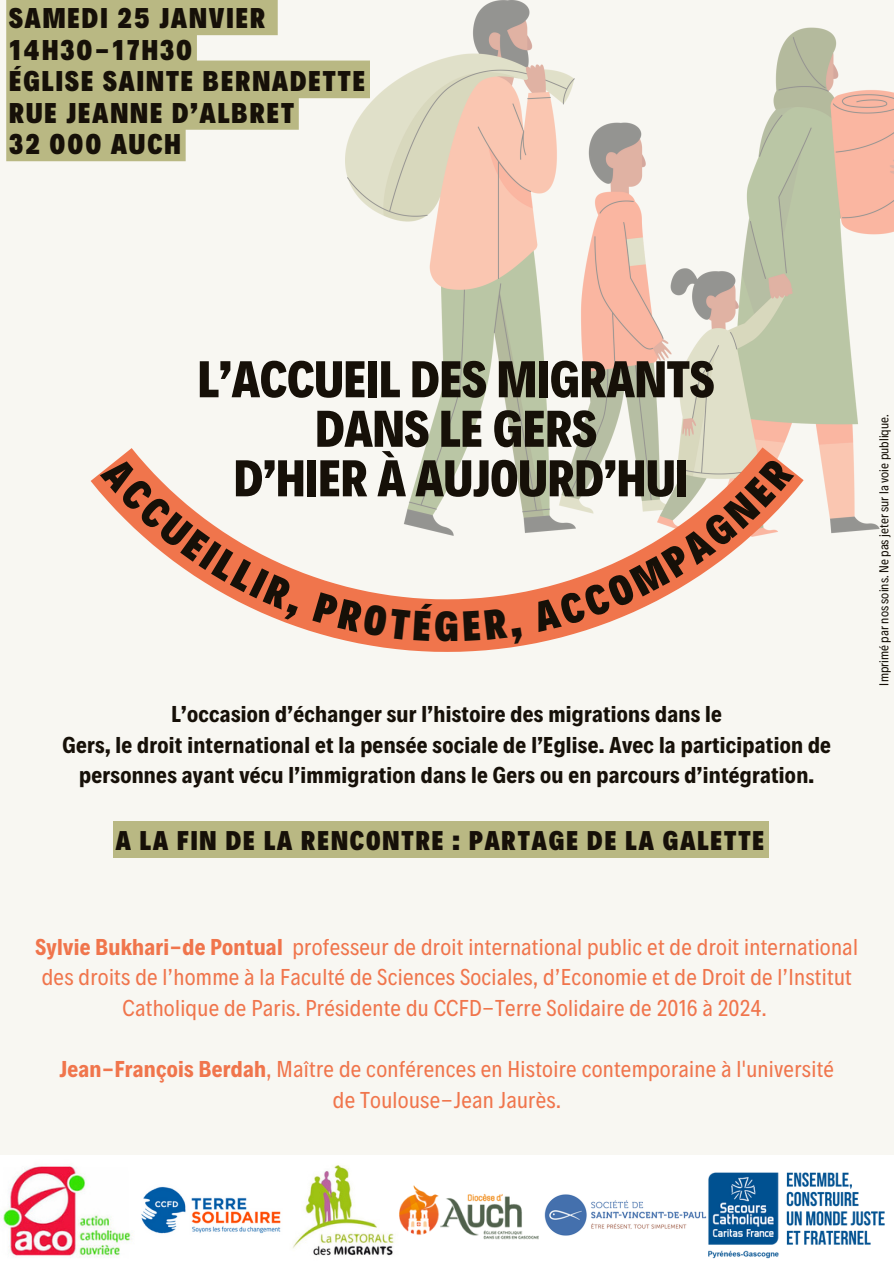
<style>
.page{position:relative;width:894px;height:1264px;background:#fff}
.page>*{position:absolute;margin:0;border:0;box-sizing:border-box;transform-origin:0 0}
.t1{font:800 52.2px/49.5px "Decalotype";color:#161008;text-align:center}
.t2{font:900 42.6px "Decalotype";color:#161008}
.t3{font:900 28.95px/31.5px "Decalotype";letter-spacing:.07em;color:#161008}
.t4{font:900 27.45px "Decalotype";letter-spacing:.07em;color:#161008}
.t5{font:23.25px/30.3px "Decalotype";letter-spacing:.01em;color:#f0754c;text-align:center}
.t6{font:700 23.25px/30.3px "Decalotype";letter-spacing:.01em;color:#161008;text-align:center}
.t7{font:13.05px "Decalotype";color:#161008}
.s1{font-weight:700}
</style>
<div class="page">
<div style="left:0;top:0;width:893px;height:1263px;background:#f8f7f2"></div>
<img style="left:345px;top:0;width:548px;height:533px">
<div style="left:0;top:1155px;width:893px;height:108px;background:#fff"></div>
<img style="left:141px;top:1186px;width:140px;height:48px">
<img style="left:292px;top:1165px;width:102px;height:91px">
<img style="left:549px;top:1194px;width:150px;height:42px">
<img style="left:699px;top:1172px;width:186px;height:87px">
<img style="left:386px;top:1183px;width:163px;height:57px">
<img style="left:1px;top:1166px;width:132px;height:92px">
<svg style="left:91px;top:447px;width:712px;height:205px"></svg>
<svg style="left:6px;top:0;width:364px;height:161px;fill:#b9b883"></svg>
<div style="left:113px;top:820px;width:655px;height:37px;background:#b9b883"></div>
<svg style="left:100px;top:456px;width:198px;height:165px"></svg>
<svg style="left:312px;top:592px;width:120px;height:49px;background:#f07e58"></svg>
<div style="left:463px;top:607px;width:60px;height:36px;background:#f0754c"></div>
<svg style="left:531px;top:456px;width:263px;height:176px"></svg>
<p class="t3" style="left:9px;top:1px;width:357px">SAMEDI 25 JANVIER<br>14H30-17H30<br>ÉGLISE SAINTE BERNADETTE<br>RUE JEANNE D’ALBRET<br>32 000 AUCH</p>
<p class="t1" style="left:198px;top:351px;width:518px">L’ACCUEIL DES MIGRANTS<br>DANS LE GERS<br>D’HIER À AUJOURD’HUI</p>
<p class="t2" style="left:434px;top:598px;width:26px">G</p>
<h1 class="t6" style="left:63px;top:697px;width:769px">L’occasion d’échanger sur l’histoire des migrations dans le<br>Gers, le droit international et la pensée sociale de l’Eglise. Avec la participation de personnes ayant vécu l’immigration dans le Gers ou en parcours d’intégration.</h1>
<p class="t4" style="left:116px;top:822px;width:649px">A LA FIN DE LA RENCONTRE : PARTAGE DE LA GALETTE</p>
<p class="t7" style="left:875px;top:685px;width:272px;rotate:-90deg">Imprimé par nos soins. Ne pas jeter sur la voie publique.</p>
<h3 class="t5" style="left:36px;top:930px;width:823px"><span class="s1">Sylvie Bukhari-de Pontual</span> professeur de droit international public et de droit international des droits de l’homme à la Faculté de Sciences Sociales, d’Economie et de Droit de l’Institut<br>Catholique de Paris. Présidente du CCFD-Terre Solidaire de 2016 à 2024.</h3>
<p class="t5" style="left:59px;top:1052px;width:775px"><span class="s1">Jean-François Berdah</span>, Maître de conférences en Histoire contemporaine à l'université de Toulouse-Jean Jaurès.</p>
</div>
